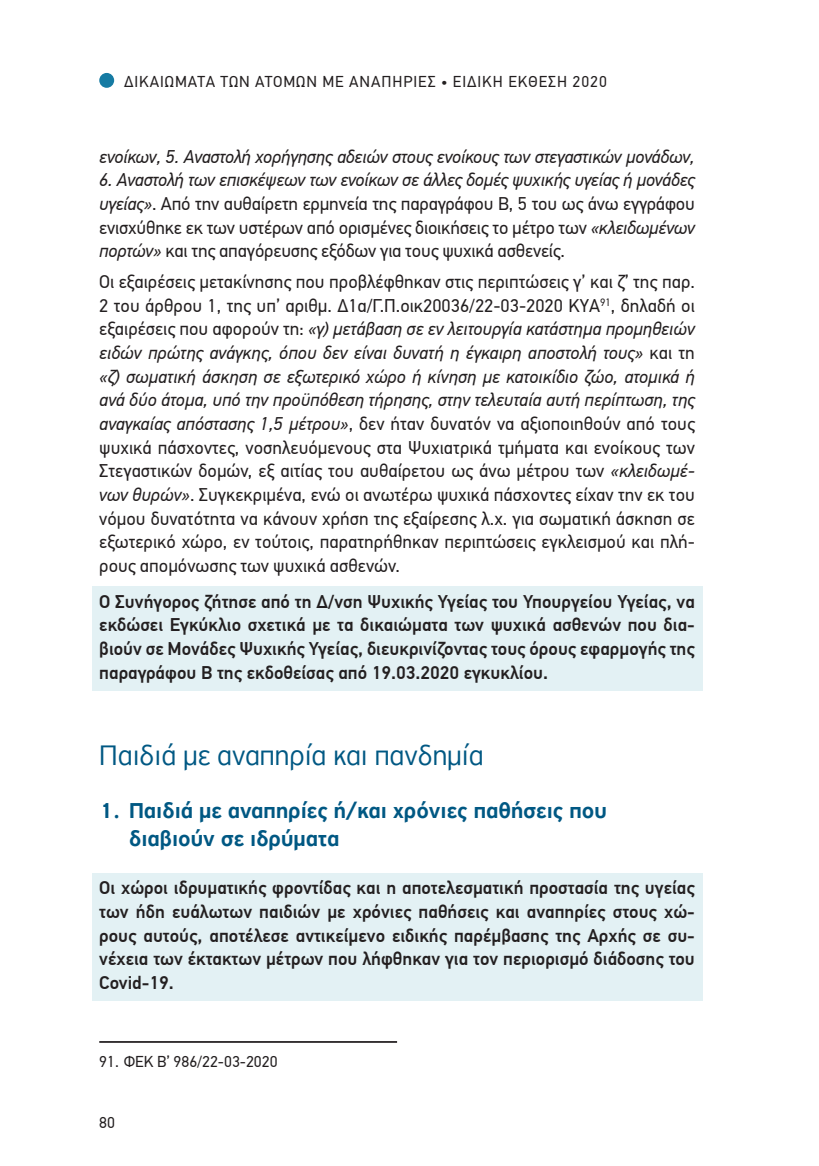
<style>
.page{position:relative;width:819px;height:1166px;background:#fff}
.page>*{position:absolute;margin:0;border:0;box-sizing:border-box;transform-origin:0 0}
.TITLOS{font:300 29.75px "PF Highway Sans Pro";color:#005883}
.TITLOS_1{font:500 22.75px/28px "PF Highway Sans Pro";color:#005883}
.KEIMENO_FINAL{font:18.38px/23.6px "PF Din Text Pro";letter-spacing:-.005em;color:#231f20;text-align:justify}
.SHADING_MPLE{font:500 18.38px/23.6px "PF Din Text Pro";color:#231f20;text-align:justify}
.KEIMENO_FINAL-2{font:italic 18.38px "PF Din Text Pro";letter-spacing:-.01em;color:#231f20}
.YPOSHMEIOSEIS{font:15.75px "PF Din Text Pro";letter-spacing:.06em;color:#231f20}
.YPOSHMEIOSEIS-2{font:15.75px "PF Din Text Pro";color:#231f20}
.s1{font-style:italic}
</style>
<div class="page">
<div style="left:99px;top:73px;width:15px;height:15px;background:#167ba3;border-radius:50%"></div>
<div style="left:92px;top:586px;width:610px;height:105px;background:#e3f1f4"></div>
<div style="left:92px;top:873px;width:610px;height:128px;background:#e3f1f4"></div>
<hr style="left:99px;top:1041px;width:298px;height:2px;background:#231f20">
<p class="YPOSHMEIOSEIS" style="left:124px;top:72px;width:484px">ΔΙΚΑΙΏΜΑΤΑ ΤΩΝ ΑΤΌΜΩΝ ΜΕ ΑΝΑΠΗΡΊΕΣ • ΕΙΔΙΚΗ ΕΚΘΕΣΗ 2020</p>
<p class="KEIMENO_FINAL-2" style="left:99px;top:145px;width:597px">ενοίκων, 5. Αναστολή χορήγησης αδειών στους ενοίκους των στεγαστικών μονάδων,</p>
<p class="KEIMENO_FINAL" style="left:99px;top:168px;width:597px"><span class="s1">6. Αναστολή των επισκέψεων των ενοίκων σε άλλες δομές ψυχικής υγείας ή μονάδες υγείας»</span>. Από την αυθαίρετη ερμηνεία της παραγράφου Β, 5 του ως άνω εγγράφου ενισχύθηκε εκ των υστέρων από ορισμένες διοικήσεις το μέτρο των <span class="s1">«κλειδωμένων πορτών»</span> και της απαγόρευσης εξόδων για τους ψυχικά ασθενείς.</p>
<p class="KEIMENO_FINAL" style="left:99px;top:270px;width:597px">Οι εξαιρέσεις μετακίνησης που προβλέφθηκαν στις περιπτώσεις γ’ και ζ’ της παρ.<br>2 του άρθρου 1, της υπ’ αριθμ. Δ1α/Γ.Π.οικ20036/22-03-2020 ΚΥΑ<sup>91</sup>, δηλαδή οι εξαιρέσεις που αφορούν τη: <span class="s1">«γ) μετάβαση σε εν λειτουργία κατάστημα προμηθειών ειδών πρώτης ανάγκης, όπου δεν είναι δυνατή η έγκαιρη αποστολή τους»</span> και τη <span class="s1">«ζ) σωματική άσκηση σε εξωτερικό χώρο ή κίνηση με κατοικίδιο ζώο, ατομικά ή ανά δύο άτομα, υπό την προϋπόθεση τήρησης, στην τελευταία αυτή περίπτωση, της αναγκαίας απόστασης 1,5 μέτρου»</span>, δεν ήταν δυνατόν να αξιοποιηθούν από τους ψυχικά πάσχοντες, νοσηλευόμενους στα Ψυχιατρικά τμήματα και ενοίκους των Στεγαστικών δομών, εξ αιτίας του αυθαίρετου ως άνω μέτρου των <span class="s1">«κλειδωμέ&shy;νων θυρών»</span>. Συγκεκριμένα, ενώ οι ανωτέρω ψυχικά πάσχοντες είχαν την εκ του νόμου δυνατότητα να κάνουν χρήση της εξαίρεσης λ.χ. για σωματική άσκηση σε εξωτερικό χώρο, εν τούτοις, παρατηρήθηκαν περιπτώσεις εγκλεισμού και πλή&shy;ρους απομόνωσης των ψυχικά ασθενών.</p>
<p class="SHADING_MPLE" style="left:99px;top:590px;width:597px">Ο Συνήγορος ζήτησε από τη Δ/νση Ψυχικής Υγείας του Υπουργείου Υγείας, να εκδώσει Εγκύκλιο σχετικά με τα δικαιώματα των ψυχικά ασθενών που δια&shy;βιούν σε Μονάδες Ψυχικής Υγείας, διευκρινίζοντας τους όρους εφαρμογής της παραγράφου Β της εκδοθείσας από 19.03.2020 εγκυκλίου.</p>
<h3 class="TITLOS" style="left:99px;top:738px;width:386px">Παιδιά με αναπηρία και πανδημία</h3>
<h4 class="TITLOS_1" style="left:129px;top:797px;width:479px;text-indent:-30px">1. Παιδιά με αναπηρίες ή/και χρόνιες παθήσεις που διαβιούν σε ιδρύματα</h4>
<p class="SHADING_MPLE" style="left:99px;top:876px;width:597px">Οι χώροι ιδρυματικής φροντίδας και η αποτελεσματική προστασία της υγείας των ήδη ευάλωτων παιδιών με χρόνιες παθήσεις και αναπηρίες στους χώ&shy;ρους αυτούς, αποτέλεσε αντικείμενο ειδικής παρέμβασης της Αρχής σε συ&shy;νέχεια των έκτακτων μέτρων που λήφθηκαν για τον περιορισμό διάδοσης του Covid-19.</p>
<p class="YPOSHMEIOSEIS-2" style="left:99px;top:1052px;width:180px">91. ΦΕΚ Β’ 986/22-03-2020</p>
<p class="YPOSHMEIOSEIS" style="left:99px;top:1113px;width:17px">80</p>
</div>
